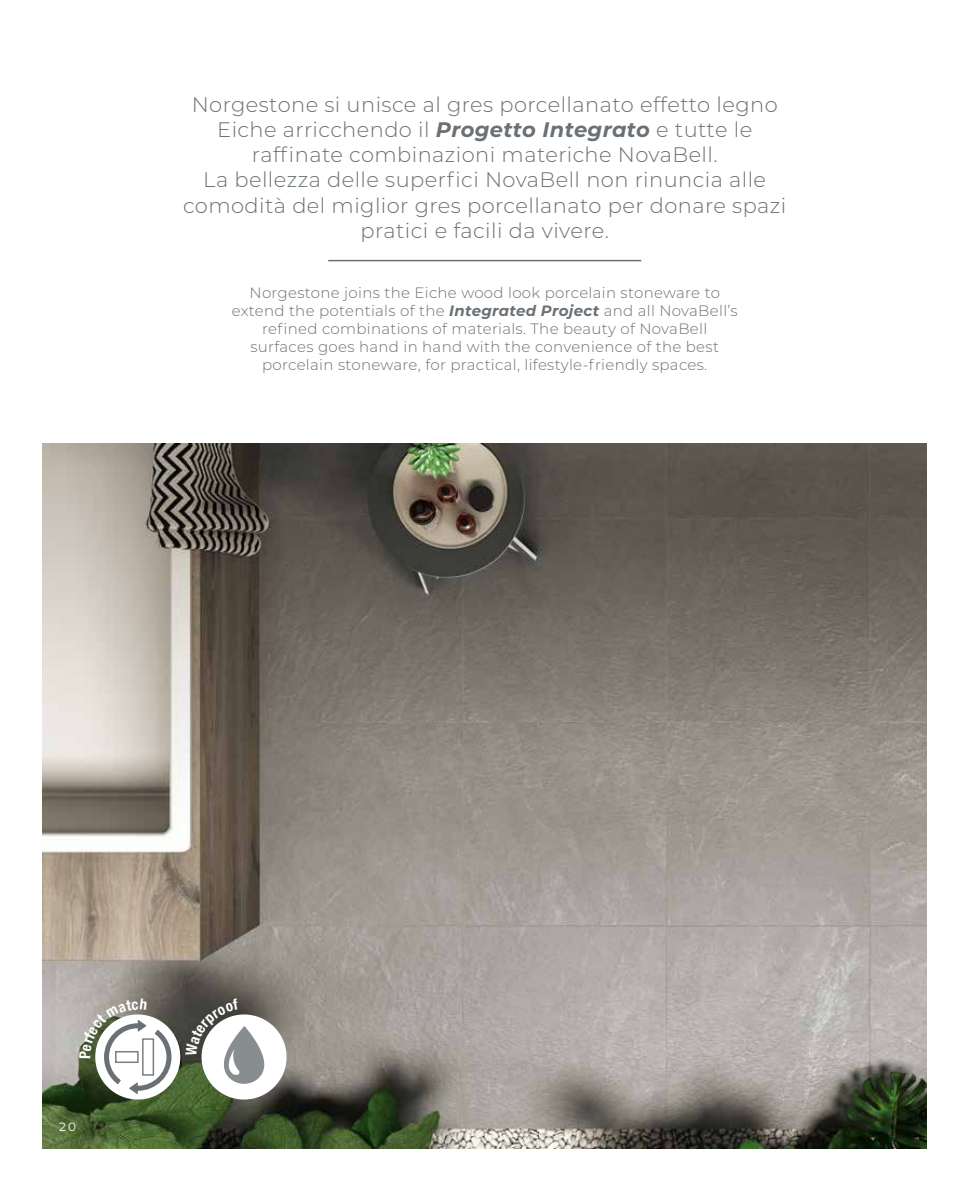
<style>
.page{position:relative;width:978px;height:1191px;background:#fff}
.page>*{position:absolute;margin:0;border:0;box-sizing:border-box;transform-origin:0 0}
.t1{font:300 21px/25.2px "Montserrat";letter-spacing:.02em;color:#6a7074;text-align:center}
.t2{font:300 15px/18px "Montserrat";letter-spacing:.02em;color:#6a7074;text-align:center}
.t3{font:12px "Montserrat";color:#fff}
.s1{font-weight:700;font-style:italic}
</style>
<div class="page">
<img style="left:43px;top:443px;width:884px;height:705px">
<hr style="left:328px;top:260px;width:313px;height:1px;background:#6a7074">
<div style="left:96px;top:1015px;width:83px;height:83px;background:#fff;border-radius:50%"></div>
<div style="left:202px;top:1015px;width:84px;height:83px;background:#fff;border-radius:50%"></div>
<svg style="left:79px;top:998px;width:93px;height:96px"></svg>
<svg style="left:186px;top:999px;width:80px;height:84px"></svg>
<p class="t1" style="left:183px;top:91px;width:605px">Norgestone si unisce al gres porcellanato effetto legno Eiche arricchendo il <span class="s1">Progetto Integrato</span> e tutte le raffinate combinazioni materiche NovaBell.<br>La bellezza delle superfici NovaBell non rinuncia alle comodità del miglior gres porcellanato per donare spazi pratici e facili da vivere.</p>
<p class="t2" style="left:232px;top:283px;width:508px">Norgestone joins the Eiche wood look porcelain stoneware to extend the potentials of the <span class="s1">Integrated Project</span> and all NovaBell’s refined combinations of materials. The beauty of NovaBell surfaces goes hand in hand with the convenience of the best porcelain stoneware, for practical, lifestyle-friendly spaces.</p>
<p class="t3" style="left:59px;top:1118px;width:18px">20</p>
</div>
